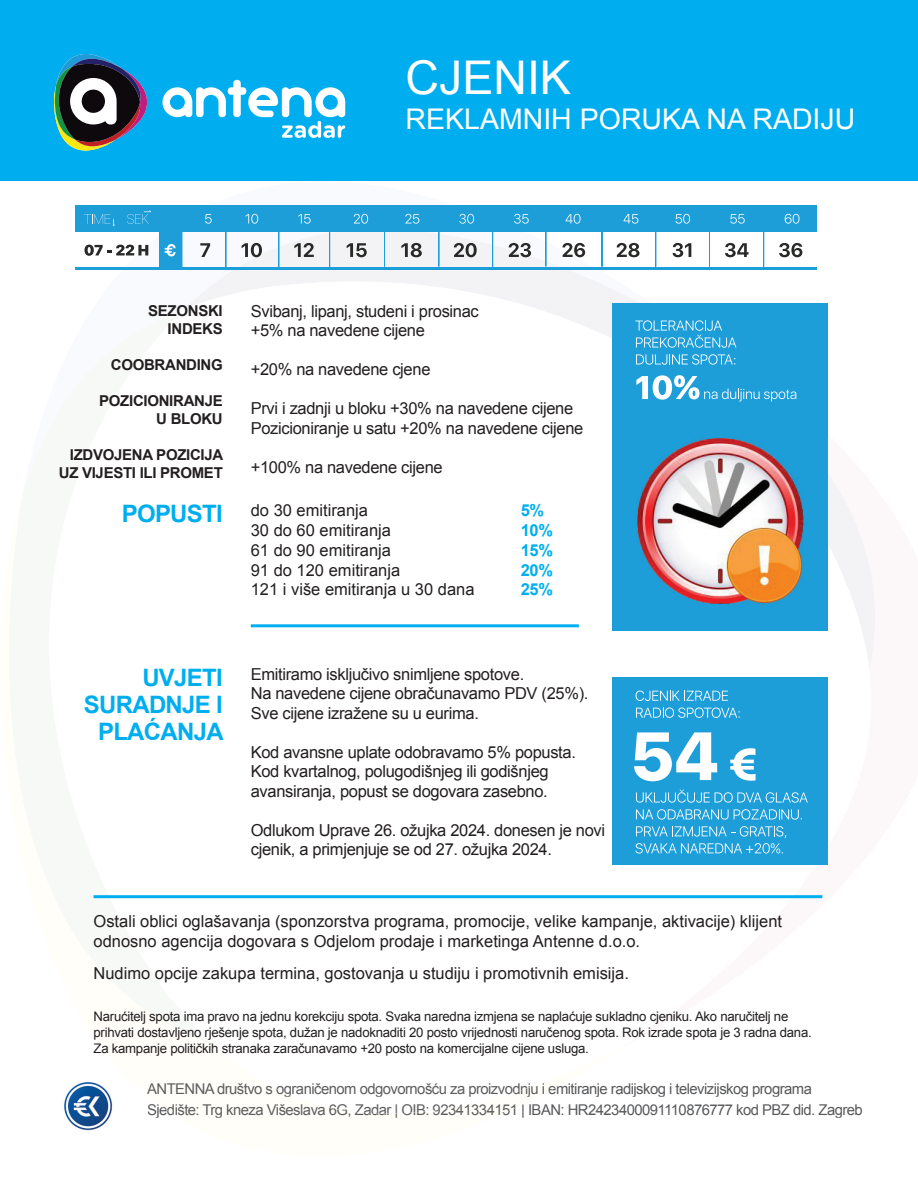
<style>
.page{position:relative;width:918px;height:1188px;background:#fff}
.page>*{position:absolute;margin:0;border:0;box-sizing:border-box;transform-origin:0 0}
.t1{font:46.5px "Arial";color:#fff}
.t2{font:28.5px "Arial";color:#fff}
.t3{font:700 24px/27px "Arial";letter-spacing:-.03em;color:#00aeef;text-align:right}
.t4{font:16.5px/19.5px "Arial";letter-spacing:-.02em;color:#231f20}
.t5{font:16.5px/19.8px "Arial";color:#231f20}
.t6{font:700 16.5px "Arial";letter-spacing:-.02em;color:#00aeef}
.t7{font:700 15px/18px "Arial";letter-spacing:-.02em;color:#231f20;text-align:right}
.t8{font:14.85px/21px "Arial";letter-spacing:-.035em;color:#57585a}
.t9{font:13.2px/15.9px "Arial";letter-spacing:-.02em;color:#231f20}
</style>
<div class="page">
<div style="left:1px;top:1px;width:917px;height:180px;background:#00aeef"></div>
<svg style="left:163px;top:80px;width:182px;height:58px"></svg>
<svg style="left:54px;top:54px;width:94px;height:97px"></svg>
<svg style="left:210px;top:232px;width:665px;height:436px"></svg>
<svg style="left:93px;top:282px;width:776px;height:617px"></svg>
<div style="left:75px;top:205px;width:742px;height:27px;background:#1d9ed9"></div>
<svg style="left:205px;top:214px;width:7px;height:10px"></svg>
<svg style="left:246px;top:214px;width:12px;height:10px"></svg>
<svg style="left:298px;top:214px;width:13px;height:10px"></svg>
<svg style="left:354px;top:214px;width:14px;height:10px"></svg>
<svg style="left:405px;top:214px;width:14px;height:10px"></svg>
<svg style="left:459px;top:214px;width:15px;height:10px"></svg>
<svg style="left:514px;top:214px;width:15px;height:10px"></svg>
<svg style="left:566px;top:214px;width:15px;height:10px"></svg>
<svg style="left:624px;top:214px;width:14px;height:10px"></svg>
<svg style="left:676px;top:214px;width:14px;height:10px"></svg>
<svg style="left:730px;top:214px;width:15px;height:10px"></svg>
<svg style="left:785px;top:214px;width:15px;height:10px"></svg>
<svg style="left:84px;top:245px;width:64px;height:11px"></svg>
<hr style="left:75px;top:267px;width:742px;height:3px;background:#1d9ed9">
<hr style="left:225px;top:222px;width:1px;height:45px;background:#1d9ed9">
<hr style="left:278px;top:222px;width:1px;height:45px;background:#1d9ed9">
<hr style="left:329px;top:222px;width:1px;height:45px;background:#1d9ed9">
<hr style="left:384px;top:221px;width:1px;height:45px;background:#1d9ed9">
<hr style="left:438px;top:221px;width:1px;height:45px;background:#1d9ed9">
<hr style="left:492px;top:221px;width:1px;height:45px;background:#1d9ed9">
<hr style="left:545px;top:221px;width:1px;height:45px;background:#1d9ed9">
<hr style="left:602px;top:221px;width:1px;height:46px;background:#1d9ed9">
<hr style="left:655px;top:221px;width:1px;height:46px;background:#1d9ed9">
<hr style="left:709px;top:221px;width:1px;height:45px;background:#1d9ed9">
<hr style="left:763px;top:221px;width:1px;height:45px;background:#1d9ed9">
<svg style="left:200px;top:243px;width:10px;height:14px"></svg>
<svg style="left:242px;top:243px;width:20px;height:14px"></svg>
<svg style="left:294px;top:243px;width:20px;height:14px"></svg>
<svg style="left:347px;top:243px;width:20px;height:14px"></svg>
<svg style="left:401px;top:243px;width:21px;height:14px"></svg>
<svg style="left:454px;top:243px;width:23px;height:14px"></svg>
<svg style="left:509px;top:243px;width:22px;height:14px"></svg>
<svg style="left:562px;top:243px;width:23px;height:14px"></svg>
<svg style="left:617px;top:243px;width:23px;height:14px"></svg>
<svg style="left:673px;top:243px;width:18px;height:14px"></svg>
<svg style="left:725px;top:243px;width:24px;height:14px"></svg>
<svg style="left:779px;top:243px;width:23px;height:14px"></svg>
<div style="left:159px;top:226px;width:23px;height:42px;background:#1d9ed9"></div>
<svg style="left:164px;top:244px;width:12px;height:12px"></svg>
<svg style="left:84px;top:214px;width:31px;height:12px"></svg>
<svg style="left:127px;top:210px;width:24px;height:14px"></svg>
<div style="left:612px;top:303px;width:215px;height:328px;background:#1d9ed9"></div>
<img style="left:637px;top:438px;width:167px;height:167px">
<svg style="left:635px;top:320px;width:101px;height:28px"></svg>
<svg style="left:636px;top:354px;width:99px;height:11px"></svg>
<svg style="left:636px;top:375px;width:160px;height:27px"></svg>
<div style="left:612px;top:678px;width:215px;height:187px;background:#1d9ed9"></div>
<svg style="left:636px;top:691px;width:92px;height:10px"></svg>
<svg style="left:636px;top:708px;width:104px;height:10px"></svg>
<svg style="left:636px;top:790px;width:172px;height:13px"></svg>
<svg style="left:636px;top:809px;width:166px;height:11px"></svg>
<svg style="left:635px;top:826px;width:151px;height:28px"></svg>
<svg style="left:634px;top:732px;width:83px;height:49px"></svg>
<svg style="left:730px;top:748px;width:26px;height:33px"></svg>
<hr style="left:94px;top:895px;width:728px;height:3px;background:#00aeef">
<hr style="left:251px;top:624px;width:328px;height:3px;background:#00aeef">
<h1 class="t1" style="left:406px;top:47px;width:167px">CJENIK</h1>
<h2 class="t2" style="left:406px;top:101px;width:451px">REKLAMNIH PORUKA NA RADIJU</h2>
<p class="t7" style="left:148px;top:302px;width:76px">SEZONSKI<br>INDEKS</p>
<p class="t7" style="left:111px;top:356px;width:113px">COOBRANDING</p>
<p class="t7" style="left:99px;top:392px;width:125px">POZICIONIRANJE<br>U BLOKU</p>
<p class="t7" style="left:59px;top:446px;width:166px">IZDVOJENA POZICIJA<br>UZ VIJESTI ILI PROMET</p>
<h3 class="t3" style="left:122px;top:501px;width:103px">POPUSTI</h3>
<h3 class="t3" style="left:84px;top:665px;width:141px">UVJETI<br>SURADNJE I<br>PLAĆANJA</h3>
<p class="t4" style="left:251px;top:301px;width:230px">Svibanj, lipanj, studeni i prosinac +5% na navedene cijene</p>
<p class="t4" style="left:251px;top:360px;width:181px">+20% na navedene cjene</p>
<p class="t4" style="left:251px;top:399px;width:334px">Prvi i zadnji u bloku +30% na navedene cijene<br>Pozicioniranje u satu +20% na navedene cijene</p>
<p class="t4" style="left:251px;top:457px;width:193px">+100% na navedene cijene</p>
<p class="t5" style="left:251px;top:501px;width:119px">do 30 emitiranja</p>
<p class="t6" style="left:521px;top:500px;width:25px">5%</p>
<p class="t5" style="left:251px;top:521px;width:142px">30 do 60 emitiranja</p>
<p class="t6" style="left:521px;top:519px;width:34px">10%</p>
<p class="t5" style="left:251px;top:540px;width:142px">61 do 90 emitiranja</p>
<p class="t6" style="left:521px;top:539px;width:34px">15%</p>
<p class="t5" style="left:251px;top:560px;width:151px">91 do 120 emitiranja</p>
<p class="t6" style="left:521px;top:559px;width:34px">20%</p>
<p class="t5" style="left:251px;top:580px;width:225px">121 i više emitiranja u 30 dana</p>
<p class="t6" style="left:521px;top:579px;width:34px">25%</p>
<p class="t4" style="left:251px;top:664px;width:339px">Emitiramo isključivo snimljene spotove.<br>Na navedene cijene obračunavamo PDV (25%).<br>Sve cijene izražene su u eurima.</p>
<p class="t4" style="left:251px;top:742px;width:327px">Kod avansne uplate odobravamo 5% popusta.<br>Kod kvartalnog, polugodišnjeg ili godišnjeg avansiranja, popust se dogovara zasebno.</p>
<p class="t4" style="left:251px;top:820px;width:356px">Odlukom Uprave 26. ožujka 2024. donesen je novi cjenik, a primjenjuje se od 27. ožujka 2024.</p>
<p class="t5" style="left:94px;top:911px;width:690px">Ostali oblici oglašavanja (sponzorstva programa, promocije, velike kampanje, aktivacije) klijent odnosno agencija dogovara s Odjelom prodaje i marketinga Antenne d.o.o.</p>
<p class="t5" style="left:94px;top:964px;width:537px">Nudimo opcije zakupa termina, gostovanja u studiju i promotivnih emisija.</p>
<p class="t9" style="left:94px;top:1009px;width:720px">Narućitelj spota ima pravo na jednu korekciju spota. Svaka naredna izmjena se naplaćuje sukladno cjeniku. Ako naručitelj ne prihvati dostavljeno rješenje spota, dužan je nadoknaditi 20 posto vrijednosti naručenog spota. Rok izrade spota je 3 radna dana.<br>Za kampanje političkih stranaka zaračunavamo +20 posto na komercijalne cijene usluga.</p>
<p class="t8" style="left:147px;top:1078px;width:717px">ANTENNA društvo s ograničenom odgovornošću za proizvodnju i emitiranje radijskog i televizijskog programa<br>Sjedište: Trg kneza Višeslava 6G, Zadar | OIB: 92341334151 | IBAN: HR2423400091110876777 kod PBZ did. Zagreb</p>
</div>
